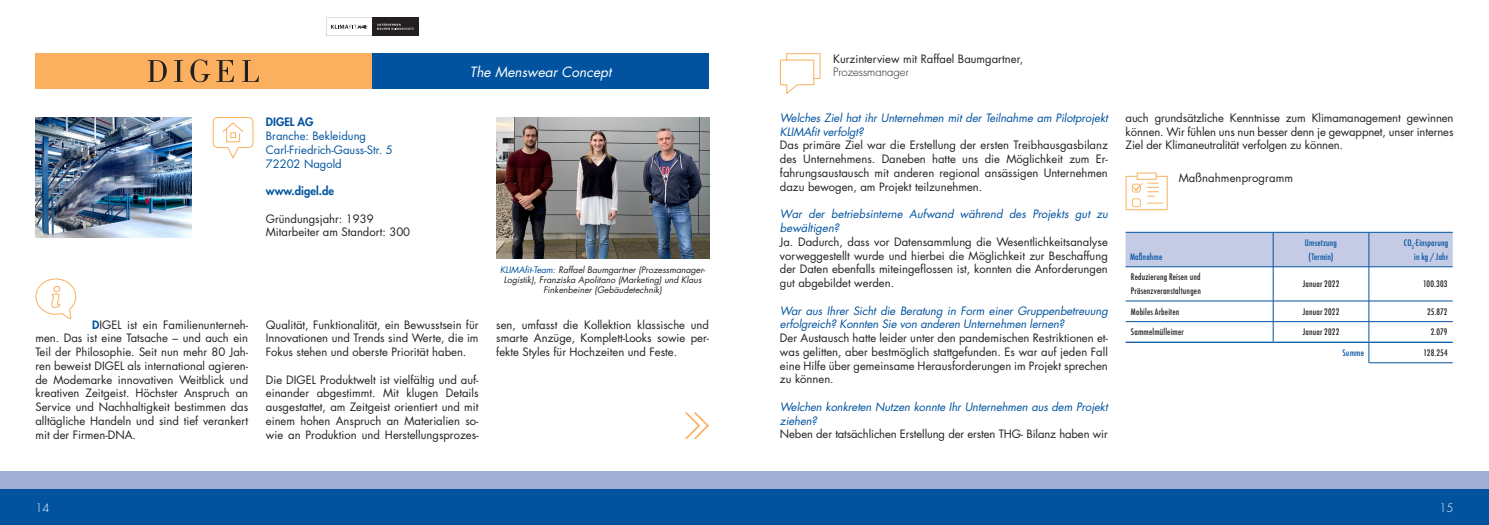
<style>
.page{position:relative;width:1489px;height:525px;background:#fff}
.page>*{position:absolute;margin:0;border:0;box-sizing:border-box;transform-origin:0 0}
.t1{font:italic 13.75px "Futura Std";color:#fff}
.t2{font:11.25px/13.8px "Futura Std";color:#231f20;text-align:justify}
.t3{font:italic 11.25px/13.8px "Futura Std";letter-spacing:-.01em;color:#0153a0}
.t4{font:11.25px/13.8px "Futura Std";color:#0153a0}
.t5{font:800 11.25px "Futura Std";color:#0153a0}
.t6{font:300 11.25px "Futura Std";color:#231f20}
.t7{font:300 11.25px "Futura Std";color:#fff}
.t8{font:500 condensed 8.75px/13.8px "Futura";letter-spacing:.02em;color:#231f20}
.t9{font:italic 8.75px/10px "Futura Std";color:#231f20;text-align:center}
.t10{font:500 condensed 8.75px/13.8px "Futura";letter-spacing:.015em;color:#0153a0;text-align:center}
.s1{color:#0153a0}
.s2{font-weight:800;color:#0153a0}
</style>
<div class="page">
<div style="left:35px;top:53px;width:337px;height:36px;background:#fab05f"></div>
<svg style="left:148px;top:60px;width:19px;height:22px"></svg>
<svg style="left:174px;top:60px;width:9px;height:22px"></svg>
<svg style="left:190px;top:59px;width:20px;height:23px"></svg>
<svg style="left:216px;top:60px;width:18px;height:22px"></svg>
<svg style="left:242px;top:60px;width:17px;height:22px"></svg>
<div style="left:372px;top:53px;width:337px;height:36px;background:#0153a0"></div>
<div style="left:372px;top:18px;width:46px;height:18px;background:#231f20"></div>
<svg style="left:326px;top:18px;width:87px;height:18px"></svg>
<img style="left:35px;top:117px;width:156px;height:120px">
<img style="left:496px;top:117px;width:213px;height:142px">
<svg style="left:212px;top:117px;width:42px;height:42px"></svg>
<svg style="left:35px;top:278px;width:42px;height:42px"></svg>
<svg style="left:684px;top:412px;width:25px;height:26px"></svg>
<svg style="left:1125px;top:175px;width:43px;height:36px"></svg>
<svg style="left:780px;top:53px;width:41px;height:41px"></svg>
<div style="left:1125px;top:233px;width:327px;height:33px;background:#c5cbe5"></div>
<hr style="left:1125px;top:232px;width:147px;height:1px;background:#0153a0">
<hr style="left:1272px;top:232px;width:96px;height:1px;background:#0153a0">
<hr style="left:1272px;top:232px;width:1px;height:34px;background:#0153a0">
<hr style="left:1368px;top:232px;width:84px;height:1px;background:#0153a0">
<hr style="left:1368px;top:232px;width:1px;height:34px;background:#0153a0">
<hr style="left:1125px;top:266px;width:147px;height:1px;background:#0153a0">
<hr style="left:1272px;top:266px;width:96px;height:1px;background:#0153a0">
<hr style="left:1368px;top:266px;width:84px;height:1px;background:#0153a0">
<hr style="left:1272px;top:267px;width:1px;height:33px;background:#0153a0">
<hr style="left:1368px;top:267px;width:1px;height:33px;background:#0153a0">
<hr style="left:1125px;top:300px;width:147px;height:1px;background:#0153a0">
<hr style="left:1272px;top:300px;width:96px;height:1px;background:#0153a0">
<hr style="left:1368px;top:300px;width:84px;height:1px;background:#0153a0">
<hr style="left:1125px;top:321px;width:147px;height:1px;background:#0153a0">
<hr style="left:1272px;top:321px;width:96px;height:1px;background:#0153a0">
<svg style="left:1272px;top:301px;width:1px;height:40px"></svg>
<hr style="left:1368px;top:321px;width:84px;height:1px;background:#0153a0">
<hr style="left:1125px;top:341px;width:147px;height:2px;background:#0153a0">
<hr style="left:1272px;top:341px;width:96px;height:2px;background:#0153a0">
<hr style="left:1368px;top:341px;width:84px;height:2px;background:#0153a0">
<svg style="left:1368px;top:301px;width:1px;height:61px"></svg>
<hr style="left:1368px;top:362px;width:84px;height:1px;background:#0153a0">
<div style="left:0;top:471px;width:1488px;height:53px;background:#a0add5"></div>
<div style="left:0;top:489px;width:1488px;height:35px;background:#0153a0"></div>
<p class="t5" style="left:266px;top:115px;width:49px">DIGEL AG</p>
<p class="t4" style="left:266px;top:129px;width:128px">Branche: Bekleidung<br>Carl-Friedrich-Gauss-Str. 5<br>72202 Nagold</p>
<p class="t5" style="left:266px;top:184px;width:70px">www.digel.de</p>
<p class="t2" style="left:266px;top:212px;width:146px">Gründungsjahr: 1939<br>Mitarbeiter am Standort: 300</p>
<p class="t1" style="left:470px;top:63px;width:143px">The Menswear Concept</p>
<p class="t9" style="left:500px;top:265px;width:207px"><span class="s1">KLIMAfit-Team:</span> Raffael Baumgartner (Prozessmanager-<br>Logistik), Franziska Apolitano (Marketing) und Klaus<br>Finkenbeiner (Gebäudetechnik)</p>
<p class="t2" style="left:35px;top:317px;width:214px;text-indent:57px"><span class="s2">D</span>IGEL ist ein Familienunterneh&shy;men. Das ist eine Tatsache – und auch ein Teil der Philosophie. Seit nun mehr 80 Jah&shy;ren beweist DIGEL als international agieren&shy;de Modemarke innovativen Weitblick und kreativen Zeitgeist. Höchster Anspruch an Service und Nachhaltigkeit bestimmen das alltägliche Handeln und sind tief verankert mit der Firmen-DNA.</p>
<p class="t2" style="left:266px;top:317px;width:214px">Qualität, Funktionalität, ein Bewusstsein für Innovationen und Trends sind Werte, die im Fokus stehen und oberste Priorität haben.</p>
<p class="t2" style="left:266px;top:372px;width:214px">Die DIGEL Produktwelt ist vielfältig und auf&shy;einander abgestimmt. Mit klugen Details ausgestattet, am Zeitgeist orientiert und mit einem hohen Anspruch an Materialien so&shy;wie an Produktion und Herstellungsprozes-</p>
<p class="t2" style="left:496px;top:317px;width:214px">sen, umfasst die Kollektion klassische und smarte Anzüge, Komplett-Looks sowie per&shy;fekte Styles für Hochzeiten und Feste.</p>
<p class="t2" style="left:833px;top:52px;width:192px">Kurzinterview mit Raffael Baumgartner,</p>
<p class="t6" style="left:833px;top:65px;width:77px">Prozessmanager</p>
<p class="t3" style="left:780px;top:111px;width:329px">Welches Ziel hat ihr Unternehmen mit der Teilnahme am Pilotprojekt<br>KLIMAfit verfolgt?</p>
<p class="t2" style="left:780px;top:138px;width:329px">Das primäre Ziel war die Erstellung der ersten Treibhausgasbilanz des Unternehmens. Daneben hatte uns die Möglichkeit zum Er&shy;fahrungsaustausch mit anderen regional ansässigen Unternehmen dazu bewogen, am Projekt teilzunehmen.</p>
<p class="t3" style="left:780px;top:207px;width:329px">War der betriebsinterne Aufwand während des Projekts gut zu bewältigen?</p>
<p class="t2" style="left:780px;top:235px;width:329px">Ja. Dadurch, dass vor Datensammlung die Wesentlichkeitsanalyse vorweggestellt wurde und hierbei die Möglichkeit zur Beschaffung der Daten ebenfalls miteingeflossen ist, konnten die Anforderungen gut abgebildet werden.</p>
<p class="t3" style="left:780px;top:303px;width:329px">War aus Ihrer Sicht die Beratung in Form einer Gruppenbetreuung erfolgreich? Konnten Sie von anderen Unternehmen lernen?</p>
<p class="t2" style="left:780px;top:331px;width:329px">Der Austausch hatte leider unter den pandemischen Restriktionen et&shy;was gelitten, aber bestmöglich stattgefunden. Es war auf jeden Fall eine Hilfe über gemeinsame Herausforderungen im Projekt sprechen zu können.</p>
<p class="t3" style="left:780px;top:400px;width:329px">Welchen konkreten Nutzen konnte Ihr Unternehmen aus dem Projekt ziehen?</p>
<p class="t2" style="left:780px;top:427px;width:329px">Neben der tatsächlichen Erstellung der ersten THG- Bilanz haben wir</p>
<p class="t2" style="left:1125px;top:111px;width:329px">auch grundsätzliche Kenntnisse zum Klimamanagement gewinnen können. Wir fühlen uns nun besser denn je gewappnet, unser internes Ziel der Klimaneutralität verfolgen zu können.</p>
<p class="t2" style="left:1178px;top:171px;width:116px">Maßnahmenprogramm</p>
<p class="t10" style="left:1129px;top:249px;width:34px">Maßnahme</p>
<p class="t10" style="left:1304px;top:236px;width:34px">Umsetzung (Termin)</p>
<p class="t10" style="left:1403px;top:236px;width:46px;text-align:right">CO<sub>2</sub>-Einsparung in kg / Jahr</p>
<p class="t8" style="left:1130px;top:270px;width:71px">Reduzierung Reisen und<br>Präsenzveranstaltungen</p>
<p class="t8" style="left:1302px;top:277px;width:38px">Januar 2022</p>
<p class="t8" style="left:1422px;top:277px;width:26px">100.303</p>
<p class="t8" style="left:1130px;top:304px;width:50px">Mobiles Arbeiten</p>
<p class="t8" style="left:1302px;top:304px;width:38px">Januar 2022</p>
<p class="t8" style="left:1426px;top:304px;width:22px">25.872</p>
<p class="t8" style="left:1130px;top:325px;width:54px">Sammelmülleimer</p>
<p class="t8" style="left:1302px;top:325px;width:38px">Januar 2022</p>
<p class="t8" style="left:1430px;top:325px;width:18px">2.079</p>
<p class="t10" style="left:1342px;top:346px;width:23px">Summe</p>
<p class="t8" style="left:1423px;top:346px;width:26px">128.254</p>
<p class="t7" style="left:35px;top:500px;width:15px">14</p>
<p class="t7" style="left:1439px;top:500px;width:15px">15</p>
</div>
